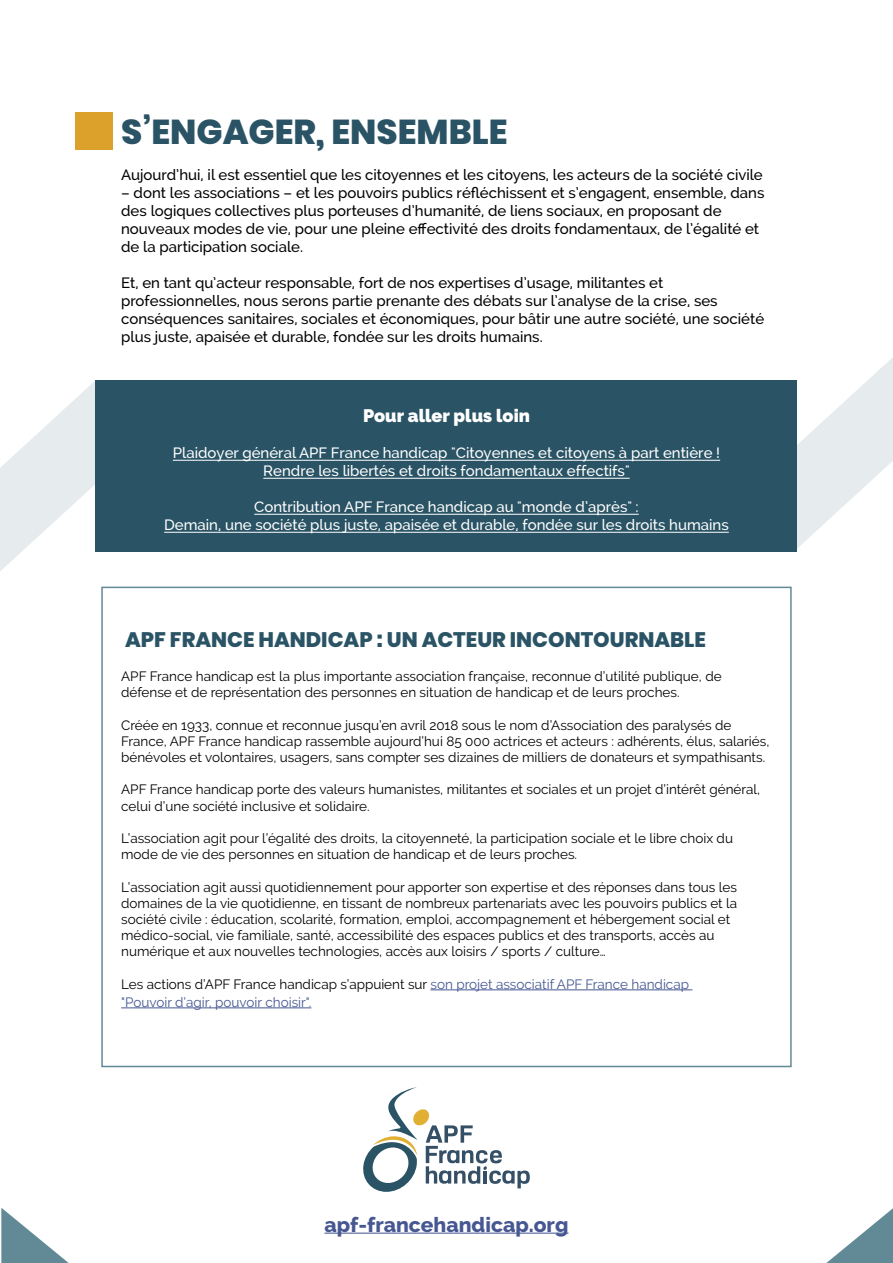
<style>
.page{position:relative;width:893px;height:1263px;background:#fff}
.page>*{position:absolute;margin:0;border:0;box-sizing:border-box;transform-origin:0 0}
.t1{font:800 34.5px "Poppins";color:#2a5465}
.t2{font:800 21px "Poppins";color:#2a5465}
.t3{font:800 21px "Raleway";color:#465792}
.t4{font:900 18px "Raleway";color:#fff}
.t5{font:500 15px/18px "Raleway";color:#000}
.t6{font:500 15px/18px "Raleway";color:#fff;text-align:center}
.t7{font:13.5px/16.2px "Raleway";color:#000}
.t8{font:13.5px/18px "Raleway";color:#465792}
.s1{color:#000}
</style>
<div class="page">
<svg style="left:742px;top:357px;width:151px;height:191px"></svg>
<svg style="left:0;top:381px;width:147px;height:206px"></svg>
<hr style="left:430px;top:989px;width:262px;height:1px;background:#465792">
<hr style="left:121px;top:1007px;width:190px;height:1px;background:#465792">
<div style="left:96px;top:381px;width:701px;height:171px;background:#2a5465"></div>
<hr style="left:164px;top:532px;width:565px;height:1px;background:#fff">
<hr style="left:254px;top:514px;width:385px;height:1px;background:#fff">
<hr style="left:263px;top:478px;width:367px;height:1px;background:#fff">
<hr style="left:173px;top:460px;width:547px;height:1px;background:#fff">
<svg style="left:363px;top:1087px;width:167px;height:105px"></svg>
<div style="left:75px;top:113px;width:37px;height:37px;background:#dca12a"></div>
<svg style="left:826px;top:1208px;width:67px;height:55px"></svg>
<svg style="left:1px;top:1208px;width:68px;height:55px"></svg>
<div style="left:101px;top:587px;width:691px;height:480px;border:2px solid #628996"></div>
<hr style="left:324px;top:1232px;width:244px;height:2px;background:#465792">
<h1 class="t1" style="left:121px;top:112px;width:388px">S’ENGAGER, ENSEMBLE</h1>
<p class="t5" style="left:121px;top:165px;width:643px">Aujourd’hui, il est essentiel que les citoyennes et les citoyens, les acteurs de la société civile</p>
<p class="t5" style="left:121px;top:183px;width:645px">– dont les associations – et les pouvoirs publics réfléchissent et s’engagent, ensemble, dans des logiques collectives plus porteuses d’humanité, de liens sociaux, en proposant de nouveaux modes de vie, pour une pleine effectivité des droits fondamentaux, de l’égalité et de la participation sociale.</p>
<p class="t5" style="left:121px;top:273px;width:644px">Et, en tant qu’acteur responsable, fort de nos expertises d’usage, militantes et professionnelles, nous serons partie prenante des débats sur l’analyse de la crise, ses conséquences sanitaires, sociales et économiques, pour bâtir une autre société, une société plus juste, apaisée et durable, fondée sur les droits humains.</p>
<h3 class="t4" style="left:363px;top:405px;width:168px">Pour aller plus loin</h3>
<p class="t6" style="left:173px;top:443px;width:549px">Plaidoyer général APF France handicap "Citoyennes et citoyens à part entière !<br>Rendre les libertés et droits fondamentaux effectifs"</p>
<p class="t6" style="left:164px;top:497px;width:566px">Contribution APF France handicap au "monde d’après" :<br>Demain, une société plus juste, apaisée et durable, fondée sur les droits humains</p>
<h2 class="t2" style="left:125px;top:627px;width:582px">APF FRANCE HANDICAP : UN ACTEUR INCONTOURNABLE</h2>
<p class="t7" style="left:121px;top:668px;width:602px">APF France handicap est la plus importante association française, reconnue d’utilité publique, de défense et de représentation des personnes en situation de handicap et de leurs proches.</p>
<p class="t7" style="left:121px;top:717px;width:650px">Créée en 1933, connue et reconnue jusqu’en avril 2018 sous le nom d’Association des paralysés de<br>France, APF France handicap rassemble aujourd’hui 85 000 actrices et acteurs : adhérents, élus, salariés, bénévoles et volontaires, usagers, sans compter ses dizaines de milliers de donateurs et sympathisants.</p>
<p class="t7" style="left:121px;top:781px;width:640px">APF France handicap porte des valeurs humanistes, militantes et sociales et un projet d’intérêt général, celui d’une société inclusive et solidaire.</p>
<p class="t7" style="left:121px;top:830px;width:613px">L’association agit pour l’égalité des droits, la citoyenneté, la participation sociale et le libre choix du mode de vie des personnes en situation de handicap et de leurs proches.</p>
<p class="t7" style="left:121px;top:879px;width:618px">L’association agit aussi quotidiennement pour apporter son expertise et des réponses dans tous les domaines de la vie quotidienne, en tissant de nombreux partenariats avec les pouvoirs publics et la société civile : éducation, scolarité, formation, emploi, accompagnement et hébergement social et médico-social, vie familiale, santé, accessibilité des espaces publics et des transports, accès au numérique et aux nouvelles technologies, accès aux loisirs / sports / culture…</p>
<p class="t8" style="left:121px;top:975px;width:569px"><span class="s1">Les actions d’APF France handicap s’appuient sur</span> son projet associatif APF France handicap "Pouvoir d’agir, pouvoir choisir".</p>
<h2 class="t3" style="left:324px;top:1212px;width:245px">apf-francehandicap.org</h2>
</div>
